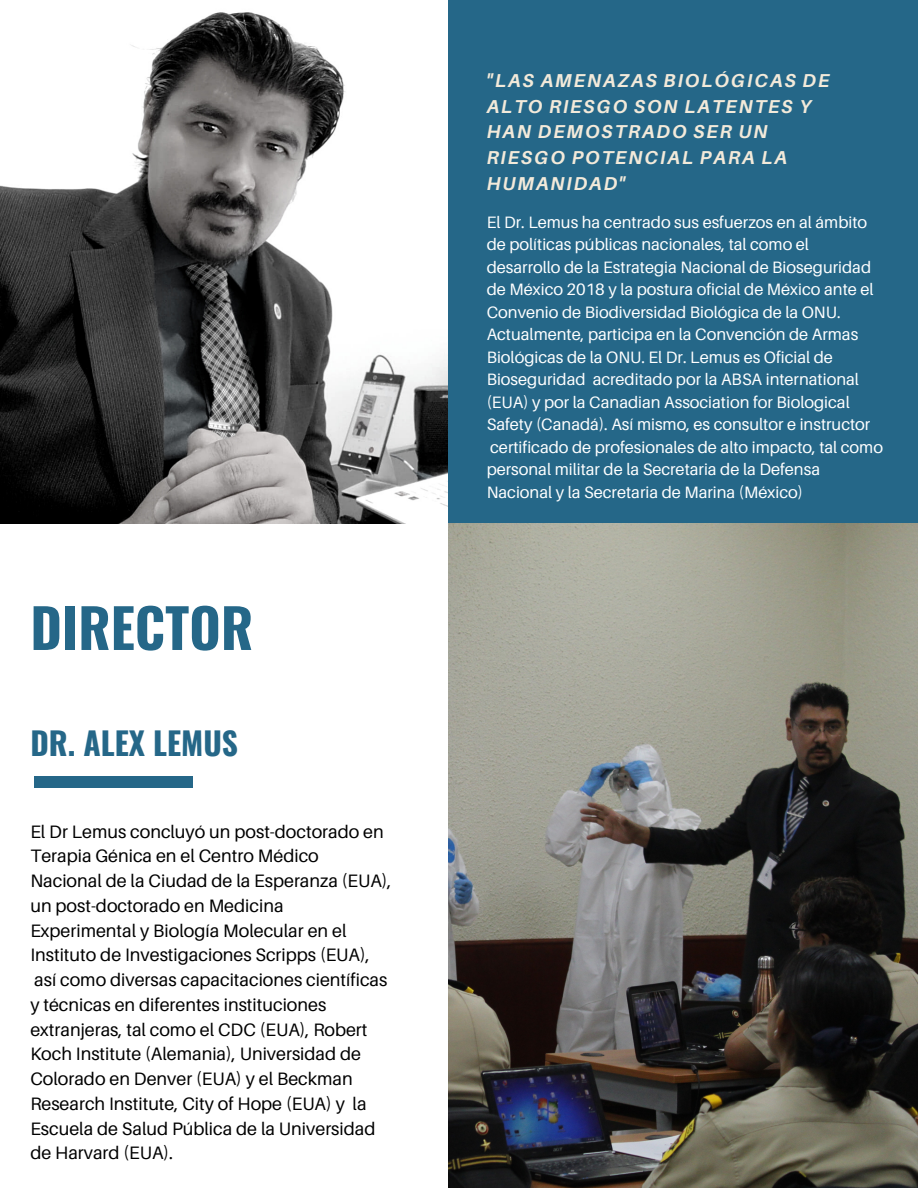
<style>
.page{position:relative;width:918px;height:1188px;background:#fff}
.page>*{position:absolute;margin:0;border:0;box-sizing:border-box;transform-origin:0 0}
.t1{font:700 54px "Oswald";color:#256788}
.t2{font:700 31.5px "Oswald";color:#256788}
.t3{font:italic 700 18.75px/25.8px "Aileron";letter-spacing:.1em;color:#f3eada}
.t4{font:18px/24.8px "Aileron";color:#000}
.t5{font:16.5px/22.5px "Aileron";color:#fff}
</style>
<div class="page">
<img style="left:0;top:12px;width:448px;height:512px">
<img style="left:448px;top:523px;width:470px;height:665px">
<div style="left:448px;top:0;width:470px;height:523px;background:#256788"></div>
<div style="left:34px;top:776px;width:159px;height:11px;background:#256788"></div>
<h1 class="t1" style="left:30px;top:586px;width:224px">DIRECTOR</h1>
<h2 class="t2" style="left:30px;top:718px;width:209px">DR. ALEX LEMUS</h2>
<p class="t4" style="left:30px;top:819px;width:363px">El Dr Lemus concluyó un post-doctorado en Terapia Génica en el Centro Médico Nacional de la Ciudad de la Esperanza (EUA), un post-doctorado en Medicina Experimental y Biología Molecular en el Instituto de Investigaciones Scripps (EUA), así como diversas capacitaciones científicas y técnicas en diferentes instituciones extranjeras, tal como el CDC (EUA), Robert Koch Institute (Alemania), Universidad de Colorado en Denver (EUA) y el Beckman Research Institute, City of Hope (EUA) y la Escuela de Salud Pública de la Universidad de Harvard (EUA).</p>
<p class="t3" style="left:487px;top:67px;width:344px">"LAS AMENAZAS BIOLÓGICAS DE<br>ALTO RIESGO SON LATENTES Y<br>HAN DEMOSTRADO SER UN<br>RIESGO POTENCIAL PARA LA<br>HUMANIDAD"</p>
<p class="t5" style="left:487px;top:210px;width:398px">El Dr. Lemus ha centrado sus esfuerzos en al ámbito de políticas públicas nacionales, tal como el desarrollo de la Estrategia Nacional de Bioseguridad de México 2018 y la postura oficial de México ante el Convenio de Biodiversidad Biológica de la ONU.<br>Actualmente, participa en la Convención de Armas Biológicas de la ONU. El Dr. Lemus es Oficial de Bioseguridad acreditado por la ABSA international (EUA) y por la Canadian Association for Biological Safety (Canadá). Así mismo, es consultor e instructor certificado de profesionales de alto impacto, tal como personal militar de la Secretaria de la Defensa Nacional y la Secretaria de Marina (México)</p>
</div>
